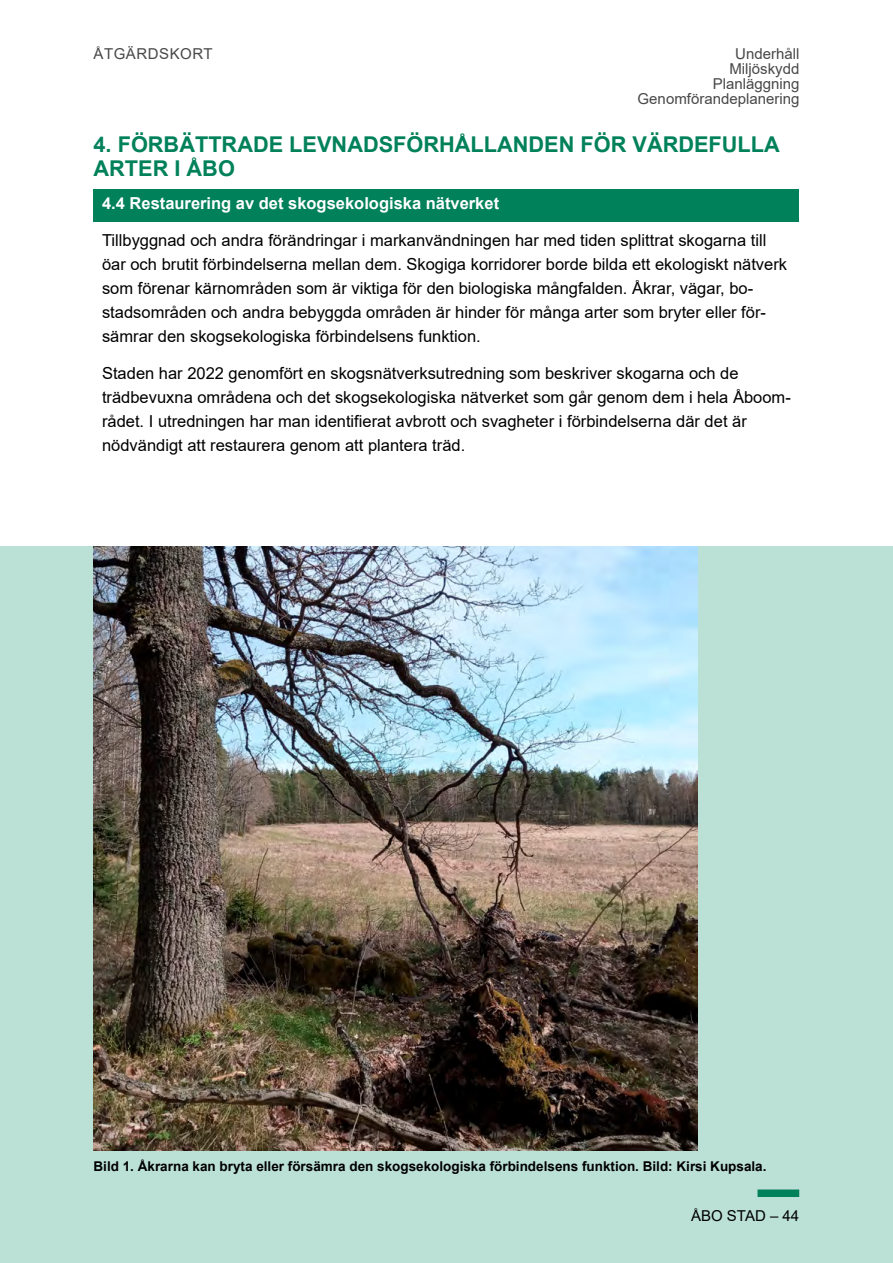
<style>
.page{position:relative;width:893px;height:1263px;background:#fff}
.page>*{position:absolute;margin:0;border:0;box-sizing:border-box;transform-origin:0 0}
.Kortti_otsikko_1__h3{font:700 21.75px/24px "Arial";color:#00815a}
.Kortti_leipis{font:16.5px/24px "Arial";color:#000}
.Kortti_otsikko_2__h4{font:700 16.5px "Arial";color:#fff}
.t1{font:15px/15px "Arial";color:#474847;text-align:right}
.t2{font:15px "Arial";letter-spacing:.035em;color:#474847}
.t3{font:15px "Arial";color:#000}
.Laatikkoteksti{font:700 13.5px "Arial";color:#000}
</style>
<div class="page">
<div style="left:0;top:547px;width:893px;height:716px;background:#bbe0d5"></div>
<div style="left:757px;top:1189px;width:42px;height:8px;background:#00815a"></div>
<div style="left:94px;top:189px;width:705px;height:32px;background:#00815a"></div>
<img style="left:94px;top:547px;width:604px;height:604px">
<p class="t2" style="left:94px;top:44px;width:121px">ÅTGÄRDSKORT</p>
<p class="t1" style="left:638px;top:46px;width:163px">Underhåll<br>Miljöskydd<br>Planläggning<br>Genomförandeplanering</p>
<h3 class="Kortti_otsikko_1__h3" style="left:94px;top:133px;width:688px">4. FÖRBÄTTRADE LEVNADSFÖRHÅLLANDEN FÖR VÄRDEFULLA<br>ARTER I ÅBO</h3>
<h4 class="Kortti_otsikko_2__h4" style="left:102px;top:192px;width:399px">4.4 Restaurering av det skogsekologiska nätverket</h4>
<p class="Kortti_leipis" style="left:102px;top:228px;width:687px">Tillbyggnad och andra förändringar i markanvändningen har med tiden splittrat skogarna till öar och brutit förbindelserna mellan dem. Skogiga korridorer borde bilda ett ekologiskt nätverk som förenar kärnområden som är viktiga för den biologiska mångfalden. Åkrar, vägar, bo&shy;stadsområden och andra bebyggda områden är hinder för många arter som bryter eller för&shy;sämrar den skogsekologiska förbindelsens funktion.</p>
<p class="Kortti_leipis" style="left:102px;top:361px;width:690px">Staden har 2022 genomfört en skogsnätverksutredning som beskriver skogarna och de trädbevuxna områdena och det skogsekologiska nätverket som går genom dem i hela Åboom&shy;rådet. I utredningen har man identifierat avbrott och svagheter i förbindelserna där det är nödvändigt att restaurera genom att plantera träd.</p>
<p class="Laatikkoteksti" style="left:94px;top:1157px;width:674px">Bild 1. Åkrarna kan bryta eller försämra den skogsekologiska förbindelsens funktion. Bild: Kirsi Kupsala.</p>
<p class="t3" style="left:691px;top:1206px;width:110px">ÅBO STAD – 44</p>
</div>
